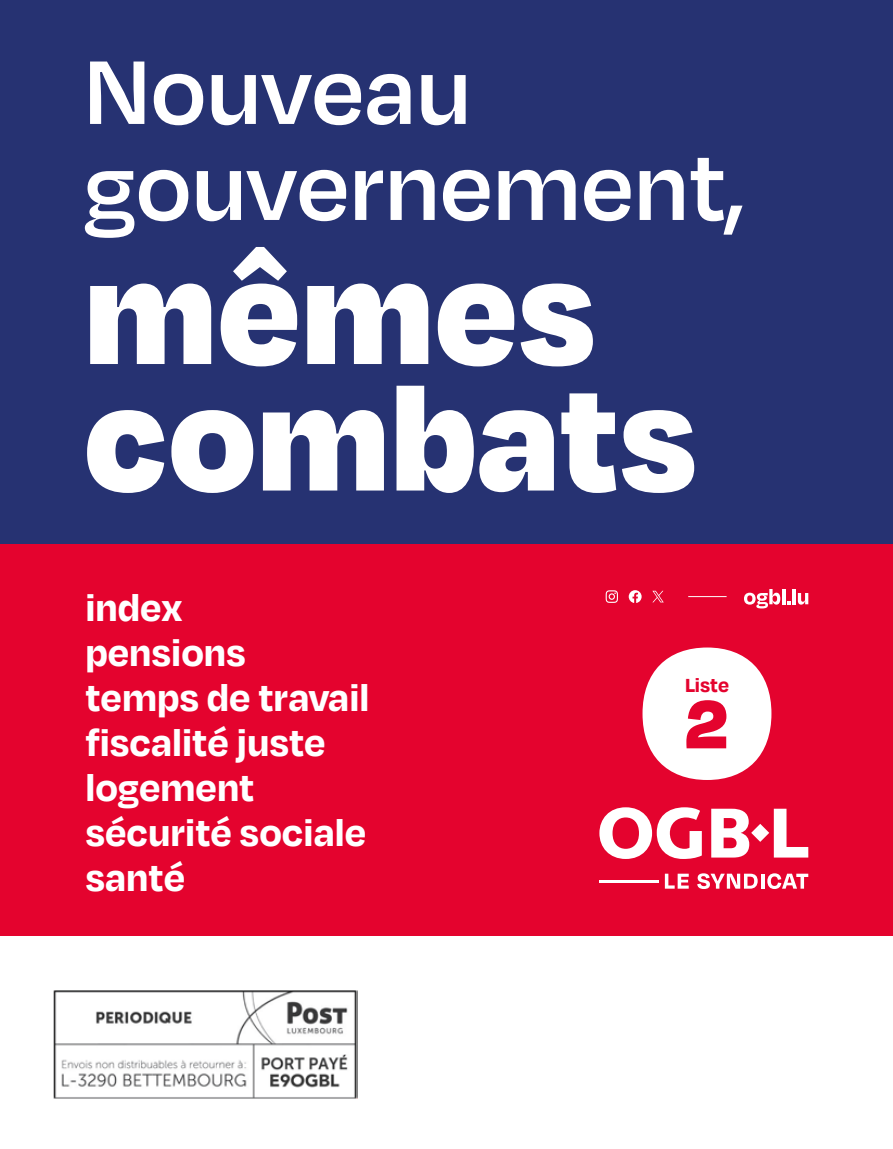
<style>
.page{position:relative;width:893px;height:1149px;background:#fff}
.page>*{position:absolute;margin:0;border:0;box-sizing:border-box;transform-origin:0 0}
.t1{font:900 163.05px/126.4px "Degular";color:#fff}
.t2{font:600 103.95px/96px "Degular";color:#fff}
.t3{font:900 78.3px "Degular";color:#e4032e;scale:.95 1}
.t4{font:700 42px/45px "Degular";color:#fff}
.t5{font:700 21.75px "Degular";color:#e4032e}
</style>
<div class="page">
<div style="left:0;top:0;width:893px;height:544px;background:#263272"></div>
<div style="left:0;top:544px;width:893px;height:391px;background:#e4032e"></div>
<svg style="left:665px;top:873px;width:24px;height:15px"></svg>
<svg style="left:697px;top:873px;width:61px;height:15px"></svg>
<hr style="left:761px;top:873px;width:3px;height:15px;background:#fff">
<svg style="left:767px;top:873px;width:41px;height:15px"></svg>
<hr style="left:599px;top:879px;width:60px;height:3px;background:#fff">
<svg style="left:599px;top:807px;width:103px;height:51px"></svg>
<svg style="left:711px;top:808px;width:97px;height:49px"></svg>
<svg style="left:744px;top:589px;width:36px;height:19px"></svg>
<hr style="left:782px;top:589px;width:3px;height:15px;background:#fff">
<svg style="left:787px;top:601px;width:4px;height:3px"></svg>
<hr style="left:792px;top:589px;width:4px;height:15px;background:#fff">
<svg style="left:798px;top:593px;width:10px;height:11px"></svg>
<svg style="left:629px;top:590px;width:13px;height:13px"></svg>
<svg style="left:652px;top:590px;width:12px;height:12px"></svg>
<svg style="left:606px;top:590px;width:12px;height:12px"></svg>
<hr style="left:688px;top:596px;width:39px;height:1px;background:#fff">
<img style="left:53px;top:990px;width:304px;height:109px">
<div style="left:642px;top:647px;width:129px;height:132px;background:#fff;border-radius:50%"></div>
<h2 class="t2" style="left:84px;top:39px;width:663px">Nouveau gouvernement,</h2>
<h1 class="t1" style="left:84px;top:240px;width:615px">mêmes combats</h1>
<p class="t4" style="left:85px;top:582px;width:285px">index<br>pensions temps de travail fiscalité juste logement sécurité sociale santé</p>
<p class="t5" style="left:685px;top:671px;width:45px">Liste</p>
<h3 class="t3" style="left:685px;top:672px;width:47px">2</h3>
</div>
